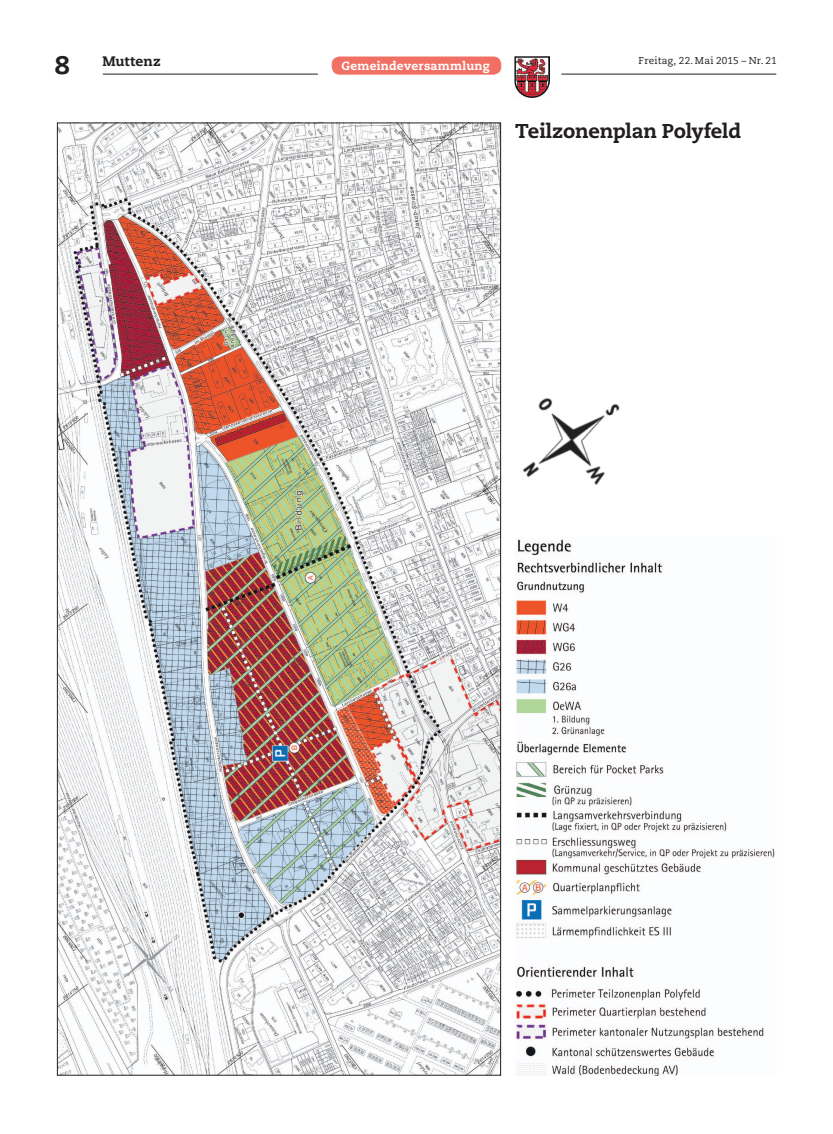
<style>
.page{position:relative;width:833px;height:1134px;background:#fff}
.page>*{position:absolute;margin:0;border:0;box-sizing:border-box;transform-origin:0 0}
.t1{font:800 25.25px "Caecilia";color:#231f20}
.t2{font:800 20px "Caecilia";letter-spacing:-.01em;color:#231f20}
.t3{font:800 13.75px "Caecilia";letter-spacing:.01em;color:#231f20}
.t4{font:800 11.88px "Caecilia";letter-spacing:.02em;color:#fff}
.t5{font:10px "Caecilia";letter-spacing:.015em;color:#231f20}
</style>
<div class="page">
<div style="left:332px;top:57px;width:169px;height:17px;background:#f26f64;border-radius:8px"></div>
<div style="left:332px;top:57px;width:169px;height:17px;border:1px solid #f26f64;border-radius:8px"></div>
<hr style="left:103px;top:74px;width:215px;height:1px;background:#231f20">
<hr style="left:561px;top:74px;width:215px;height:1px;background:#231f20">
<img style="left:514px;top:57px;width:35px;height:41px">
<img style="left:59px;top:125px;width:440px;height:948px">
<img style="left:515px;top:537px;width:260px;height:539px">
<img style="left:523px;top:398px;width:97px;height:87px">
<h3 class="t3" style="left:102px;top:53px;width:60px">Muttenz</h3>
<p class="t5" style="left:638px;top:54px;width:140px">Freitag, 22. Mai 2015 – Nr. 21</p>
<h1 class="t1" style="left:55px;top:50px;width:16px">8</h1>
<p class="t4" style="left:341px;top:58px;width:150px">Gemeindeversammlung</p>
<h2 class="t2" style="left:515px;top:119px;width:228px">Teilzonenplan Polyfeld</h2>
</div>
